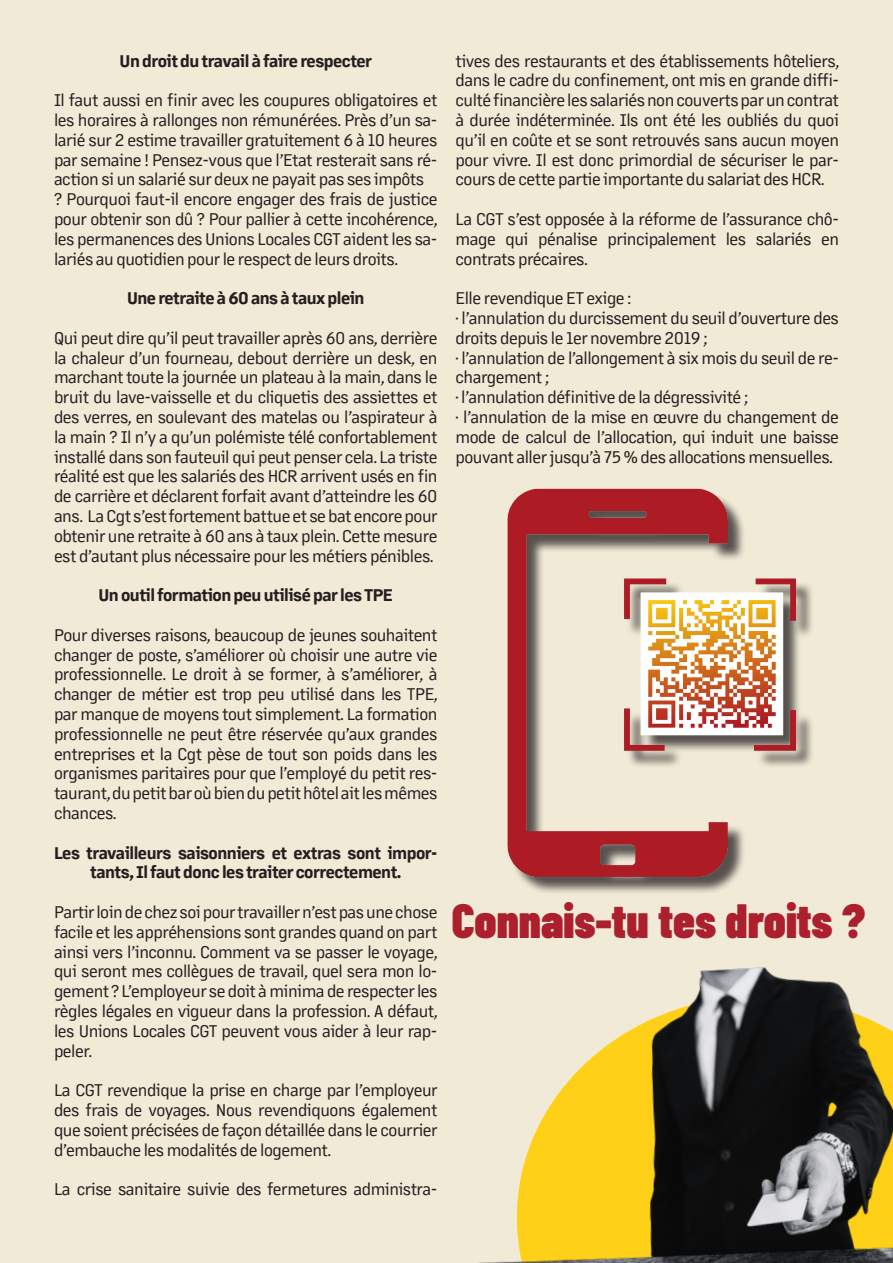
<style>
.page{position:relative;width:893px;height:1263px;background:#f1ead7}
.page>*{position:absolute;margin:0;border:0;box-sizing:border-box;transform-origin:0 0}
.t1{font:900 48px "Barlow Condensed";color:#ac202e}
.t2{font:16.5px/19.8px "Margin MVB";letter-spacing:-.03em;color:#231f20;text-align:justify}
.t3{font:700 16.5px/19.8px "Margin MVB";letter-spacing:-.03em;color:#231f20;text-align:center}
</style>
<div class="page">
<img style="left:507px;top:488px;width:305px;height:345px">
<img style="left:477px;top:833px;width:416px;height:430px">
<p class="t3" style="left:120px;top:50px;width:254px">Un droit du travail à faire respecter</p>
<p class="t2" style="left:54px;top:89px;width:385px">Il faut aussi en finir avec les coupures obligatoires et les horaires à rallonges non rémunérées. Près d’un sa&shy;larié sur 2 estime travailler gratuitement 6 à 10 heures par semaine ! Pensez-vous que l’Etat resterait sans ré&shy;action si un salarié sur deux ne payait pas ses impôts</p>
<p class="t2" style="left:54px;top:188px;width:385px">? Pourquoi faut-il encore engager des frais de justice pour obtenir son dû ? Pour pallier à cette incohérence, les permanences des Unions Locales CGT aident les sa&shy;lariés au quotidien pour le respect de leurs droits.</p>
<p class="t3" style="left:127px;top:287px;width:239px">Une retraite à 60 ans à taux plein</p>
<p class="t2" style="left:54px;top:327px;width:385px">Qui peut dire qu’il peut travailler après 60 ans, derrière la chaleur d’un fourneau, debout derrière un desk, en marchant toute la journée un plateau à la main, dans le bruit du lave-vaisselle et du cliquetis des assiettes et des verres, en soulevant des matelas ou l’aspirateur à la main ? Il n’y a qu’un polémiste télé confortablement installé dans son fauteuil qui peut penser cela. La triste réalité est que les salariés des HCR arrivent usés en fin de carrière et déclarent forfait avant d’atteindre les 60 ans. La Cgt s’est fortement battue et se bat encore pour obtenir une retraite à 60 ans à taux plein. Cette mesure est d’autant plus nécessaire pour les métiers pénibles.</p>
<p class="t3" style="left:99px;top:584px;width:296px">Un outil formation peu utilisé par les TPE</p>
<p class="t2" style="left:54px;top:624px;width:385px">Pour diverses raisons, beaucoup de jeunes souhaitent changer de poste, s’améliorer où choisir une autre vie professionnelle. Le droit à se former, à s’améliorer, à changer de métier est trop peu utilisé dans les TPE, par manque de moyens tout simplement. La formation professionnelle ne peut être réservée qu’aux grandes entreprises et la Cgt pèse de tout son poids dans les organismes paritaires pour que l’employé du petit res&shy;taurant, du petit bar où bien du petit hôtel ait les mêmes chances.</p>
<p class="t3" style="left:54px;top:842px;width:385px">Les travailleurs saisonniers et extras sont impor&shy;tants, Il faut donc les traiter correctement.</p>
<p class="t2" style="left:54px;top:901px;width:385px">Partir loin de chez soi pour travailler n’est pas une chose facile et les appréhensions sont grandes quand on part ainsi vers l’inconnu. Comment va se passer le voyage, qui seront mes collègues de travail, quel sera mon lo&shy;gement ? L’employeur se doit à minima de respecter les règles légales en vigueur dans la profession. A défaut, les Unions Locales CGT peuvent vous aider à leur rap&shy;peler.</p>
<p class="t2" style="left:54px;top:1079px;width:385px">La CGT revendique la prise en charge par l’employeur des frais de voyages. Nous revendiquons également que soient précisées de façon détaillée dans le courrier d’embauche les modalités de logement.</p>
<p class="t2" style="left:54px;top:1178px;width:385px">La crise sanitaire suivie des fermetures administra-</p>
<p class="t2" style="left:455px;top:50px;width:385px">tives des restaurants et des établissements hôteliers, dans le cadre du confinement, ont mis en grande diffi&shy;culté financière les salariés non couverts par un contrat à durée indéterminée. Ils ont été les oubliés du quoi qu’il en coûte et se sont retrouvés sans aucun moyen pour vivre. Il est donc primordial de sécuriser le par&shy;cours de cette partie importante du salariat des HCR.</p>
<p class="t2" style="left:455px;top:208px;width:385px">La CGT s’est opposée à la réforme de l’assurance chô&shy;mage qui pénalise principalement les salariés en contrats précaires.</p>
<p class="t2" style="left:455px;top:287px;width:178px">Elle revendique ET exige :</p>
<p class="t2" style="left:455px;top:307px;width:385px">· l’annulation du durcissement du seuil d’ouverture des droits depuis le 1er novembre 2019 ;</p>
<p class="t2" style="left:455px;top:347px;width:385px">· l’annulation de l’allongement à six mois du seuil de re&shy;chargement ;</p>
<p class="t2" style="left:455px;top:386px;width:295px">· l’annulation définitive de la dégressivité ;</p>
<p class="t2" style="left:455px;top:406px;width:385px">· l’annulation de la mise en œuvre du changement de mode de calcul de l’allocation, qui induit une baisse pouvant aller jusqu’à 75 % des allocations mensuelles.</p>
<p class="t1" style="left:452px;top:887px;width:415px">Connais-tu tes droits ?</p>
</div>
